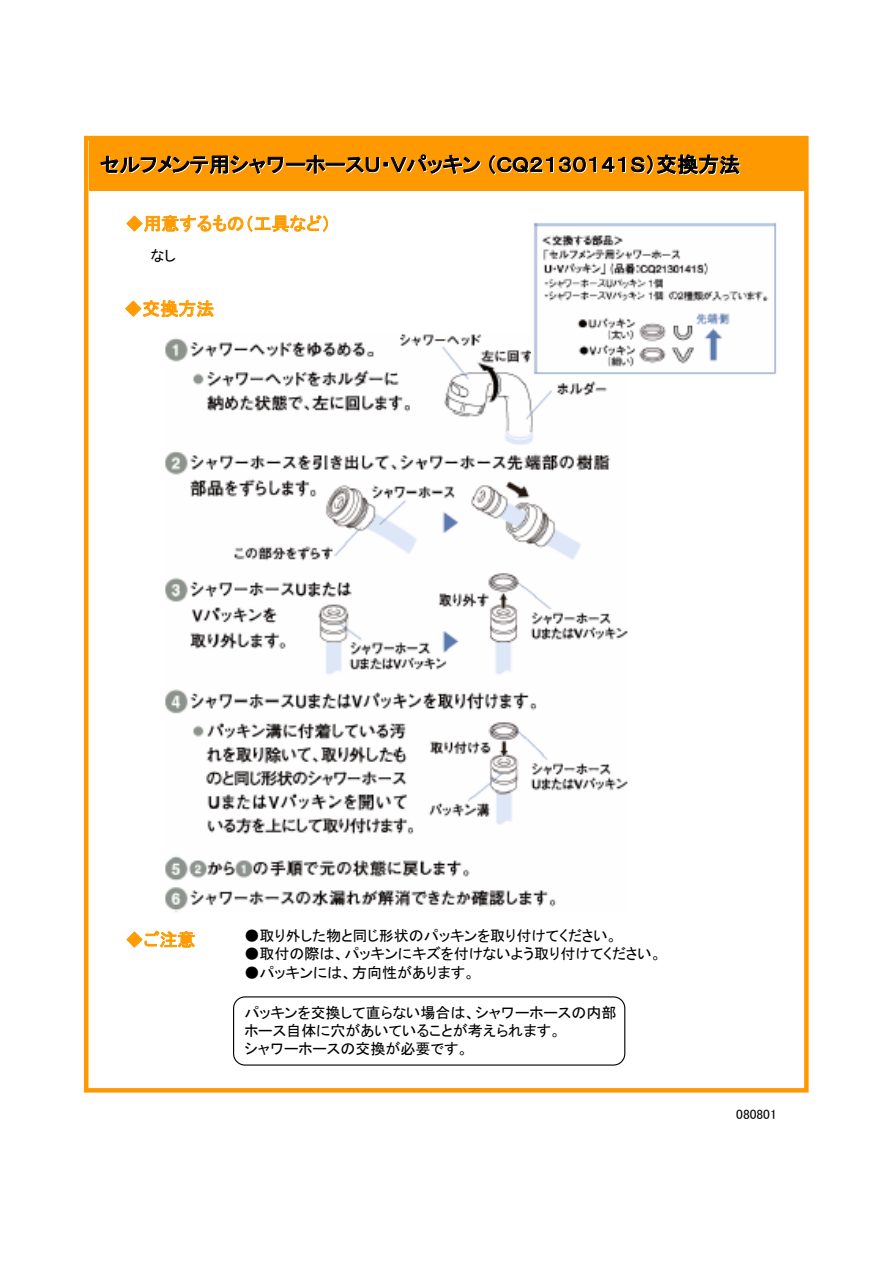
<style>
.page{position:relative;width:893px;height:1263px;background:#fff}
.page>*{position:absolute;margin:0;border:0;box-sizing:border-box;transform-origin:0 0}
.t1{font:21px "MS P Gothic";color:#000}
.t2{font:18px "MS P Gothic";color:#ff9a00}
.t3{font:15px/18px "MS P Gothic";color:#000}
.t4{font:13.5px "MS P Gothic";color:#000}
</style>
<div class="page">
<svg style="left:125px;top:300px;width:89px;height:17px"></svg>
<div style="left:84px;top:136px;width:724px;height:957px;border:4px solid #ff9901"></div>
<div style="left:89px;top:138px;width:718px;height:52px;background:#ff9901"></div>
<svg style="left:100px;top:154px;width:381px;height:21px"></svg>
<img style="left:489px;top:154px;width:251px;height:21px">
<svg style="left:126px;top:215px;width:202px;height:17px"></svg>
<svg style="left:126px;top:931px;width:69px;height:17px"></svg>
<img style="left:165px;top:334px;width:463px;height:578px">
<img style="left:531px;top:222px;width:246px;height:154px">
<div style="left:233px;top:996px;width:392px;height:70px;border:1px solid #010101;border-radius:11px"></div>
<h1 class="t1" style="left:100px;top:154px;width:642px">セルフメンテ用シャワーホースＵ・Ｖパッキン（ＣＱ２１３０１４１Ｓ）交換方法</h1>
<p class="t2" style="left:125px;top:214px;width:207px">◆用意するもの（工具など）</p>
<p class="t3" style="left:151px;top:247px;width:27px">なし</p>
<p class="t2" style="left:124px;top:300px;width:91px">◆交換方法</p>
<p class="t2" style="left:125px;top:931px;width:72px">◆ご注意</p>
<p class="t3" style="left:244px;top:927px;width:375px">●取り外した物と同じ形状のパッキンを取り付けてください。</p>
<p class="t3" style="left:244px;top:945px;width:419px">●取付の際は、パッキンにキズを付けないよう取り付けてください。</p>
<p class="t3" style="left:244px;top:963px;width:232px">●パッキンには、方向性があります。</p>
<p class="t3" style="left:244px;top:1004px;width:373px">パッキンを交換して直らない場合は、シャワーホースの内部ホース自体に穴があいていることが考えられます。<br>シャワーホースの交換が必要です。</p>
<p class="t4" style="left:736px;top:1107px;width:42px">080801</p>
</div>
